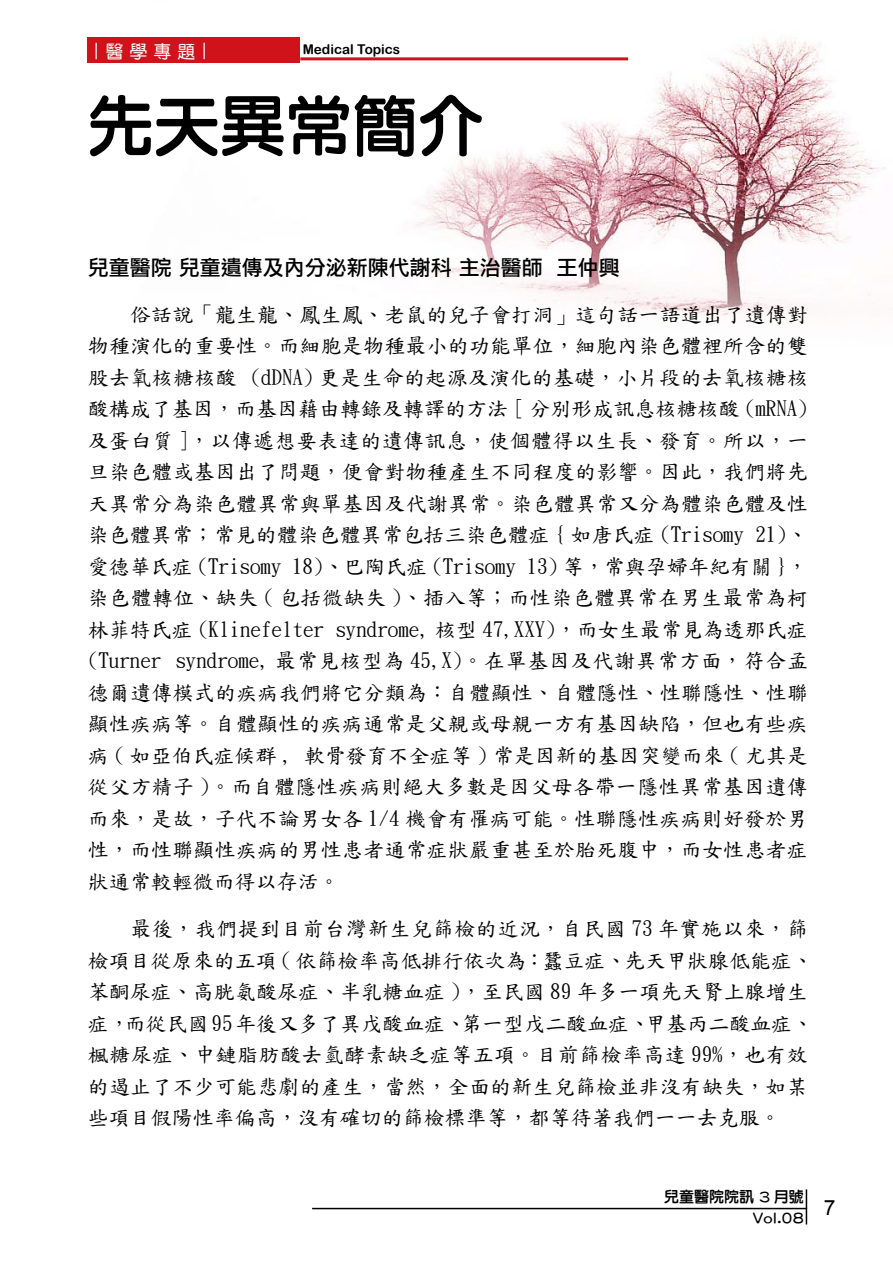
<style>
.page{position:relative;width:893px;height:1263px;background:#fff}
.page>*{position:absolute;margin:0;border:0;box-sizing:border-box;transform-origin:0 0}
.t1{font:66px "DF Li Yuan Std W7";color:#000}
.t2{font:21px/31.5px "DF Kai Shu SB Estd BF";color:#000;text-align:justify}
.t3{font:21px "DF Li Hei Std W5";color:#000}
.t4{font:21px "Arial";color:#000}
.t5{font:18px "DF Yuan Std W5";color:#fff}
.t6{font:15px "DF Li Yuan Std W7";color:#000}
.t7{font:13.5px "Arial Rounded MT Bold";color:#000}
</style>
<div class="page">
<img style="left:87px;top:37px;width:798px;height:278px">
<div style="left:87px;top:38px;width:213px;height:25px;background:#d0121b"></div>
<hr style="left:300px;top:57px;width:328px;height:3px;background:#d0121b">
<hr style="left:806px;top:1189px;width:1px;height:35px;background:#000">
<hr style="left:312px;top:1208px;width:495px;height:1px;background:#000">
<p class="t5" style="left:87px;top:60px;width:19px;rotate:-90deg">—</p>
<p class="t5" style="left:105px;top:41px;width:91px">醫 學 專 題</p>
<p class="t5" style="left:195px;top:60px;width:19px;rotate:-90deg">—</p>
<p class="t7" style="left:303px;top:41px;width:99px">Medical Topics</p>
<p class="t1" style="left:88px;top:90px;width:398px">先天異常簡介</p>
<p class="t3" style="left:88px;top:256px;width:533px">兒童醫院 兒童遺傳及內分泌新陳代謝科 主治醫師 王仲興</p>
<p class="t2" style="left:88px;top:299px;width:722px">　　俗話說「龍生龍、鳳生鳳、老鼠的兒子會打洞」這句話一語道出了遺傳對物種演化的重要性。而細胞是物種最小的功能單位，細胞內染色體裡所含的雙股去氧核糖核酸 (dDNA) 更是生命的起源及演化的基礎，小片段的去氧核糖核酸構成了基因，而基因藉由轉錄及轉譯的方法 [ 分別形成訊息核糖核酸(mRNA)及蛋白質 ]，以傳遞想要表達的遺傳訊息，使個體得以生長、發育。所以，一旦染色體或基因出了問題，便會對物種產生不同程度的影響。因此，我們將先天異常分為染色體異常與單基因及代謝異常。染色體異常又分為體染色體及性染色體異常；常見的體染色體異常包括三染色體症 { 如唐氏症 (Trisomy 21)、愛德華氏症 (Trisomy 18)、巴陶氏症 (Trisomy 13) 等，常與孕婦年紀有關}，染色體轉位、缺失 ( 包括微缺失 )、插入等；而性染色體異常在男生最常為柯林菲特氏症 (Klinefelter syndrome, 核型 47,XXY)，而女生最常見為透那氏症(Turner syndrome, 最常見核型為 45,X)。在單基因及代謝異常方面，符合孟德爾遺傳模式的疾病我們將它分類為：自體顯性、自體隱性、性聯隱性、性聯顯性疾病等。自體顯性的疾病通常是父親或母親一方有基因缺陷，但也有些疾病 ( 如亞伯氏症候群 , 軟骨發育不全症等 ) 常是因新的基因突變而來 ( 尤其是從父方精子 )。而自體隱性疾病則絕大多數是因父母各帶一隱性異常基因遺傳而來，是故，子代不論男女各 1/4 機會有罹病可能。性聯隱性疾病則好發於男性，而性聯顯性疾病的男性患者通常症狀嚴重甚至於胎死腹中，而女性患者症狀通常較輕微而得以存活。</p>
<p class="t2" style="left:88px;top:913px;width:732px;text-align:left">　　最後，我們提到目前台灣新生兒篩檢的近況，自民國73 年實施以來，篩檢項目從原來的五項 ( 依篩檢率高低排行依次為：蠶豆症、先天甲狀腺低能症、苯酮尿症、高胱氨酸尿症、半乳糖血症 )，至民國89 年多一項先天腎上腺增生症，而從民國95年後又多了異戊酸血症、第一型戊二酸血症、甲基丙二酸血症、楓糖尿症、中鏈脂肪酸去氫酵素缺乏症等五項。目前篩檢率高達 99%，也有效的遏止了不少可能悲劇的產生，當然，全面的新生兒篩檢並非沒有缺失，如某些項目假陽性率偏高，沒有確切的篩檢標準等，都等待著我們一一去克服。</p>
<p class="t6" style="left:664px;top:1189px;width:141px">兒童醫院院訊 3 月號</p>
<p class="t6" style="left:753px;top:1210px;width:52px">Vol.08</p>
<p class="t4" style="left:824px;top:1194px;width:13px">7</p>
</div>
